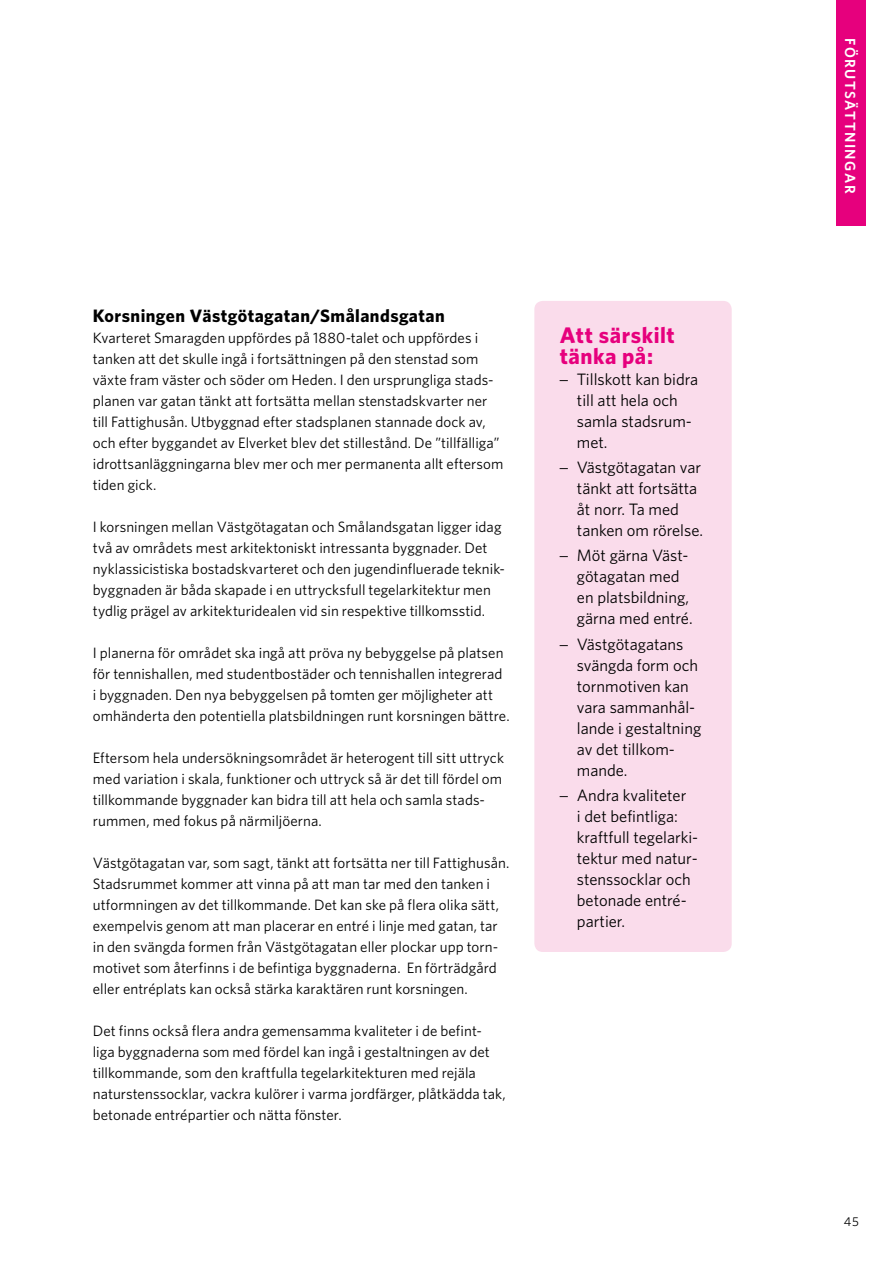
<style>
.page{position:relative;width:893px;height:1263px;background:#fff}
.page>*{position:absolute;margin:0;border:0;box-sizing:border-box;transform-origin:0 0}
.Innehållsförteckning{font:700 22.5px/21px "Whitney";letter-spacing:.025em;color:#e6007d}
.Rubrik_2{font:700 18px "Whitney";letter-spacing:.025em;color:#000}
.t1{font:16.5px/21px "Whitney";color:#000}
.Whitney_Bröd{font:15px/21px "Whitney";letter-spacing:.005em;color:#000}
.t2{font:600 14.7px "Whitney";letter-spacing:.1em;color:#fff}
.t3{font:12.75px "Whitney";color:#000}
.s1{font-family:"Adobe Caslon Pro"}
</style>
<div class="page">
<div style="left:534px;top:301px;width:198px;height:651px;background:#fadceb;border-radius:9px"></div>
<div style="left:836px;top:0;width:29px;height:225px;background:#e6007d"></div>
<h2 class="Rubrik_2" style="left:93px;top:304px;width:353px">Korsningen Västgötagatan/Smålandsgatan</h2>
<p class="Whitney_Bröd" style="left:93px;top:327px;width:412px">Kvarteret Smaragden uppfördes på 1880-talet och uppfördes i tanken att det skulle ingå i fortsättningen på den stenstad som växte fram väster och söder om Heden. I den ursprungliga stads&shy;planen var gatan tänkt att fortsätta mellan stenstadskvarter ner till Fattighusån. Utbyggnad efter stadsplanen stannade dock av, och efter byggandet av Elverket blev det stillestånd. De ”tillfälliga” idrottsanläggningarna blev mer och mer permanenta allt eftersom tiden gick.</p>
<p class="Whitney_Bröd" style="left:93px;top:516px;width:414px">I korsningen mellan Västgötagatan och Smålandsgatan ligger idag två av områdets mest arkitektoniskt intressanta byggnader. Det nyklassicistiska bostadskvarteret och den jugendinfluerade teknik&shy;byggnaden är båda skapade i en uttrycksfull tegelarkitektur men tydlig prägel av arkitekturidealen vid sin respektive tillkomsstid.</p>
<p class="Whitney_Bröd" style="left:93px;top:642px;width:419px">I planerna för området ska ingå att pröva ny bebyggelse på platsen för tennishallen, med studentbostäder och tennishallen integrerad<br>i byggnaden. Den nya bebyggelsen på tomten ger möjligheter att omhänderta den potentiella platsbildningen runt korsningen bättre.</p>
<p class="Whitney_Bröd" style="left:93px;top:747px;width:413px">Eftersom hela undersökningsområdet är heterogent till sitt uttryck med variation i skala, funktioner och uttryck så är det till fördel om tillkommande byggnader kan bidra till att hela och samla stads&shy;rummen, med fokus på närmiljöerna.</p>
<p class="Whitney_Bröd" style="left:93px;top:852px;width:418px">Västgötagatan var, som sagt, tänkt att fortsätta ner till Fattighusån.<br>Stadsrummet kommer att vinna på att man tar med den tanken i utformningen av det tillkommande. Det kan ske på flera olika sätt, exempelvis genom att man placerar en entré i linje med gatan, tar in den svängda formen från Västgötagatan eller plockar upp torn&shy;motivet som återfinns i de befintiga byggnaderna. En förträdgård eller entréplats kan också stärka karaktären runt korsningen.</p>
<p class="Whitney_Bröd" style="left:93px;top:1020px;width:415px">Det finns också flera andra gemensamma kvaliteter i de befint&shy;liga byggnaderna som med fördel kan ingå i gestaltningen av det tillkommande, som den kraftfulla tegelarkitekturen med rejäla naturstenssocklar, vackra kulörer i varma jordfärger, plåtkädda tak, betonade entrépartier och nätta fönster.</p>
<p class="Innehållsförteckning" style="left:560px;top:324px;width:116px">Att särskilt tänka på:</p>
<p class="t1" style="left:577px;top:368px;width:123px;text-indent:-17px"><span class="s1">–</span> Tillskott kan bidra till att hela och samla stadsrum&shy;met.</p>
<p class="t1" style="left:577px;top:456px;width:128px;text-indent:-17px"><span class="s1">–</span> Västgötagatan var tänkt att fortsätta åt norr. Ta med tanken om rörelse.</p>
<p class="t1" style="left:577px;top:545px;width:117px;text-indent:-17px"><span class="s1">–</span> Möt gärna Väst&shy;götagatan med en platsbildning, gärna med entré.</p>
<p class="t1" style="left:577px;top:633px;width:126px;text-indent:-17px"><span class="s1">–</span> Västgötagatans svängda form och tornmotiven kan vara sammanhål&shy;lande i gestaltning av det tillkom&shy;mande.</p>
<p class="t1" style="left:577px;top:784px;width:123px;text-indent:-17px"><span class="s1">–</span> Andra kvaliteter<br>i det befintliga: kraftfull tegelarki&shy;tektur med natur&shy;stenssocklar och betonade entré&shy;partier.</p>
<p class="t2" style="left:860px;top:38px;width:157px;rotate:90deg">förutsättningar</p>
<p class="t3" style="left:844px;top:1213px;width:17px">45</p>
</div>
